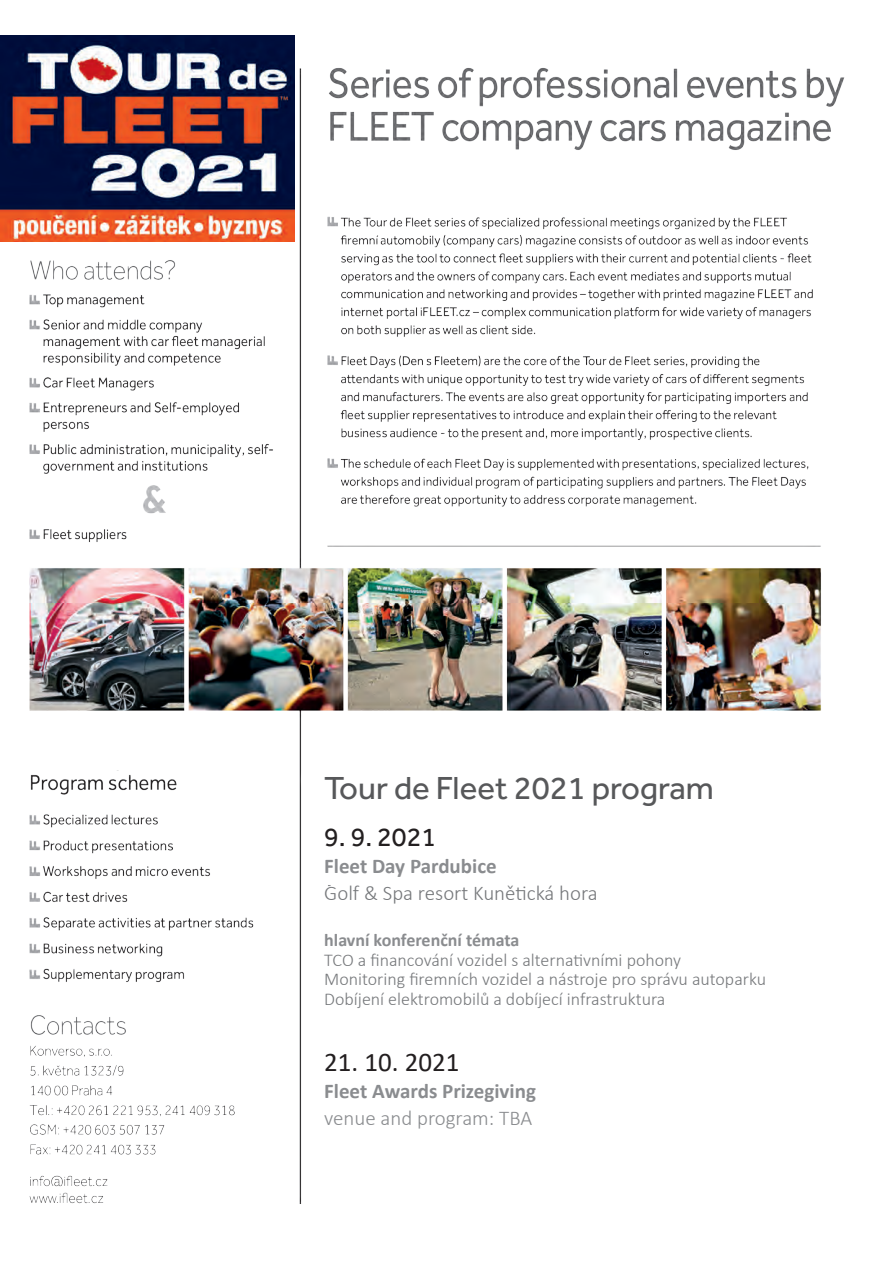
<style>
.page{position:relative;width:893px;height:1263px;background:#fff}
.page>*{position:absolute;margin:0;border:0;box-sizing:border-box;transform-origin:0 0}
.t1{font:33px "Effra";color:#57585a}
.t2{font:27px "Calibri";color:#231f20}
.t3{font:27px "Effra";color:#231f20}
.t4{font:700 21px "Calibri";color:#8a8c8f}
.t5{font:300 21px "Calibri";color:#76787b}
.t6{font:300 21px "Calibri";color:#8a8c8f}
.t7{font:300 18px "Calibri";color:#76787b}
.t8{font:700 18px "Calibri";color:#8a8c8f}
</style>
<div class="page">
<img style="left:21px;top:50px;width:824px;height:1154px">
<img style="left:0;top:36px;width:294px;height:205px">
<div style="left:24px;top:738px;width:176px;height:32px;background:#fff"></div>
<p class="t1" style="left:324px;top:769px;width:391px">Tour de Fleet 2021 program</p>
<p class="t3" style="left:324px;top:821px;width:113px">9. 9. 2021</p>
<p class="t4" style="left:324px;top:851px;width:174px">Fleet Day Pardubice</p>
<p class="t5" style="left:324px;top:880px;width:275px">Golf &amp; Spa resort Kunětická hora</p>
<p class="t8" style="left:324px;top:927px;width:197px">hlavní konferenční témata</p>
<p class="t7" style="left:324px;top:948px;width:358px">TCO a financování vozidel s alternativními pohony</p>
<p class="t7" style="left:324px;top:968px;width:443px">Monitoring firemních vozidel a nástroje pro správu autoparku</p>
<p class="t7" style="left:324px;top:987px;width:343px">Dobíjení elektromobilů a dobíjecí infrastruktura</p>
<p class="t2" style="left:324px;top:1043px;width:137px">21. 10. 2021</p>
<p class="t4" style="left:324px;top:1076px;width:213px">Fleet Awards Prizegiving</p>
<p class="t6" style="left:324px;top:1105px;width:209px">venue and program: TBA</p>
</div>
